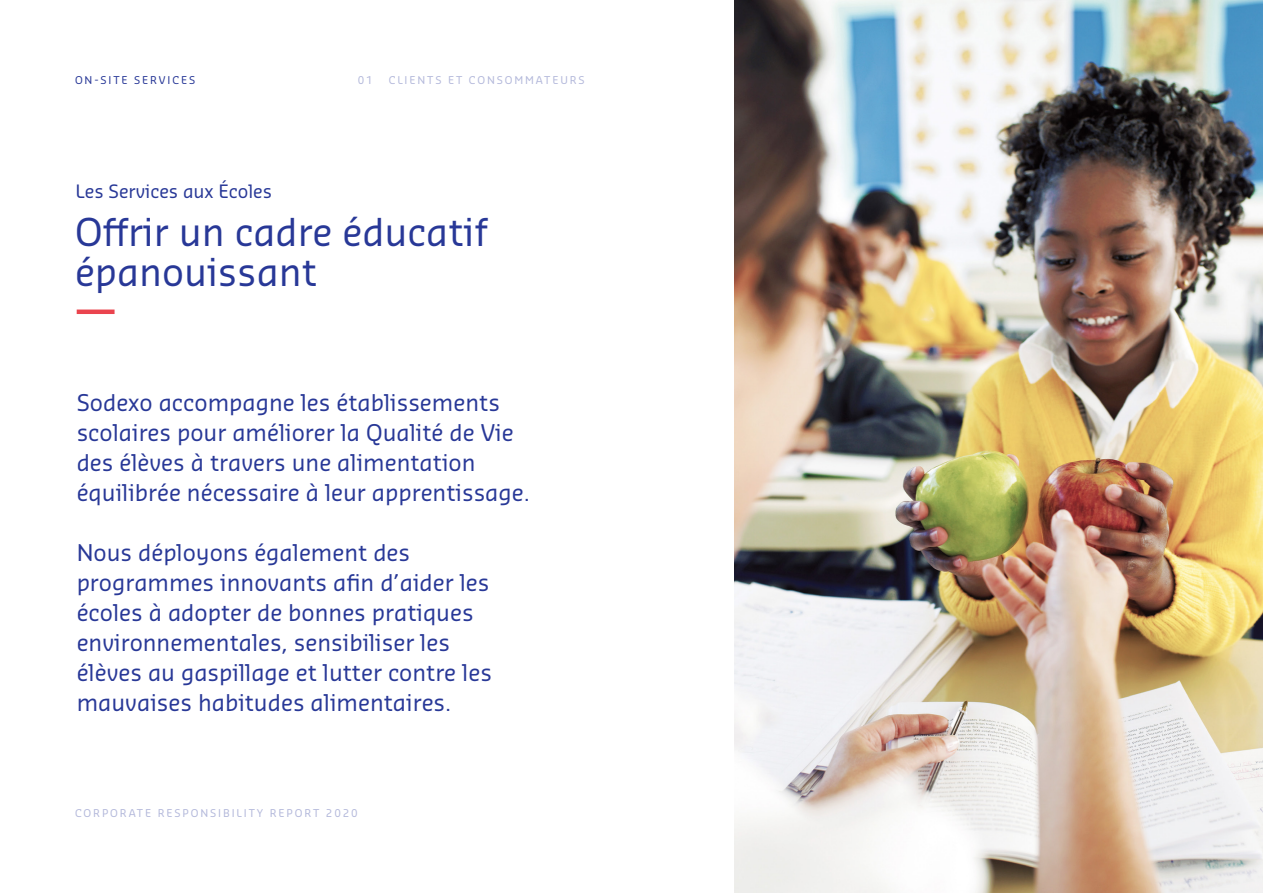
<style>
.page{position:relative;width:1263px;height:893px;background:#fff}
.page>*{position:absolute;margin:0;border:0;box-sizing:border-box;transform-origin:0 0}
.t1{font:37.5px/40.3px "Sansa Pro";color:#283897}
.t2{font:22.5px/30px "Sansa Pro";color:#283897}
.t3{font:18px "Sansa Pro";color:#283897}
.t4{font:10.5px "Sansa Pro";letter-spacing:.18em;color:#b4b9db}
.t5{font:10.5px "Sansa Pro";letter-spacing:.18em;color:#283897}
</style>
<div class="page">
<img style="left:735px;top:0;width:528px;height:893px">
<hr style="left:77px;top:310px;width:38px;height:4px;background:#ea444e">
<p class="t5" style="left:75px;top:73px;width:122px">ON-SITE SERVICES</p>
<p class="t4" style="left:358px;top:73px;width:17px">01</p>
<p class="t4" style="left:389px;top:73px;width:197px">CLIENTS ET CONSOMMATEURS</p>
<p class="t3" style="left:76px;top:180px;width:198px">Les Services aux Écoles</p>
<h1 class="t1" style="left:75px;top:210px;width:414px">Offrir un cadre éducatif épanouissant</h1>
<p class="t2" style="left:77px;top:387px;width:455px">Sodexo accompagne les établissements scolaires pour améliorer la Qualité de Vie des élèves à travers une alimentation équilibrée nécessaire à leur apprentissage.</p>
<p class="t2" style="left:77px;top:537px;width:417px">Nous déployons également des programmes innovants afin d’aider les écoles à adopter de bonnes pratiques environnementales, sensibiliser les élèves au gaspillage et lutter contre les mauvaises habitudes alimentaires.</p>
<p class="t4" style="left:75px;top:806px;width:284px">CORPORATE RESPONSIBILITY REPORT 2020</p>
</div>
